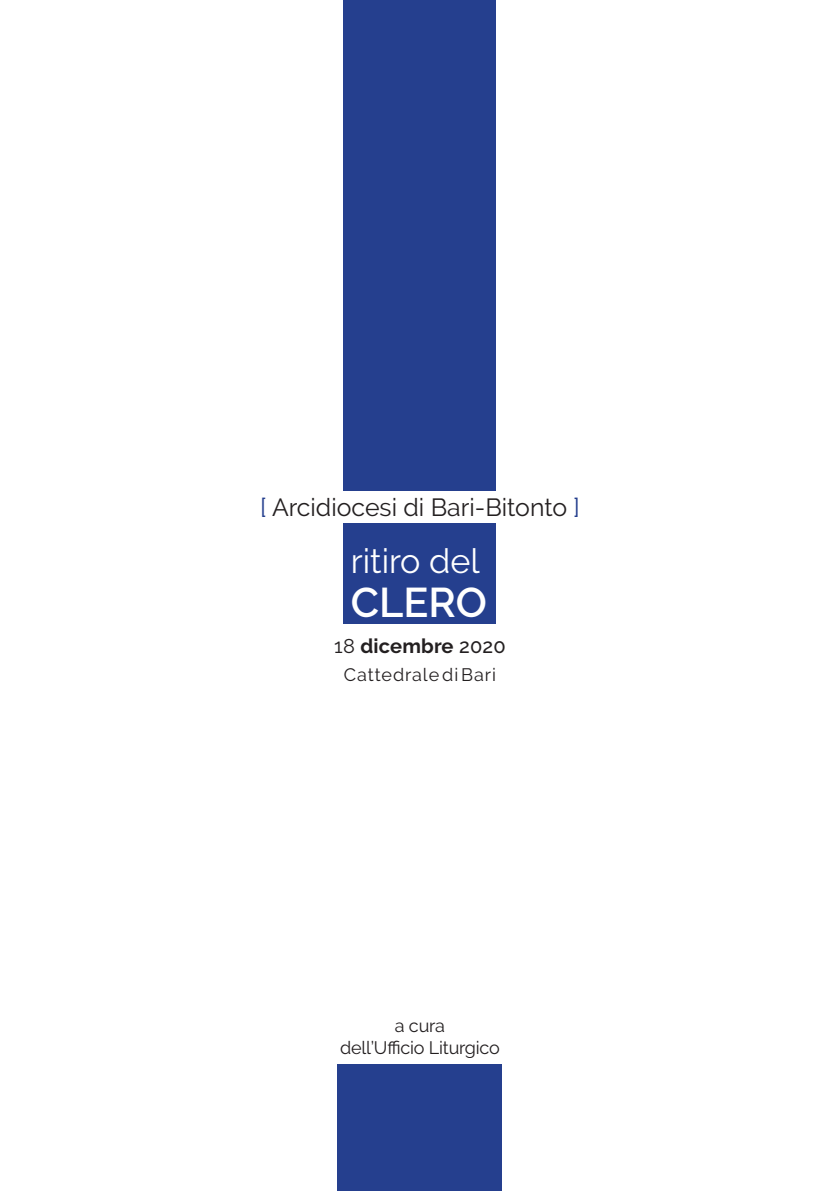
<style>
.page{position:relative;width:840px;height:1191px;background:#fff}
.page>*{position:absolute;margin:0;border:0;box-sizing:border-box;transform-origin:0 0}
.t1{font:600 41.4px "Raleway";color:#fff}
.t2{font:34px "Raleway";color:#fff}
.t3{font:24.8px "Raleway";color:#231f20}
.t4{font:700 20px "Raleway";letter-spacing:.01em;color:#231f20}
.t5{font:18px "Raleway";letter-spacing:-.01em;color:#231f20}
.t6{font:18px "Raleway";letter-spacing:.05em;color:#231f20}
.s1{color:#253f8e}
.s2{font-weight:400}
.s3{font-weight:500}
</style>
<div class="page">
<div style="left:344px;top:0;width:151px;height:623px;background:#253f8e"></div>
<div style="left:238px;top:491px;width:363px;height:32px;background:#fff"></div>
<div style="left:337px;top:1064px;width:165px;height:127px;background:#253f8e"></div>
<p class="t3" style="left:260px;top:493px;width:321px"><span class="s1">[</span> Arcidiocesi di Bari-Bitonto <span class="s1">]</span></p>
<p class="t2" style="left:351px;top:541px;width:130px">ritiro del</p>
<p class="t1" style="left:351px;top:579px;width:137px">CLERO</p>
<p class="t4" style="left:334px;top:634px;width:173px"><span class="s2">18</span> dicembre <span class="s3">2020</span></p>
<p class="t6" style="left:344px;top:664px;width:153px">Cattedrale di Bari</p>
<p class="t5" style="left:394px;top:1015px;width:52px">a cura</p>
<p class="t5" style="left:340px;top:1037px;width:161px">dell’Ufficio Liturgico</p>
</div>
